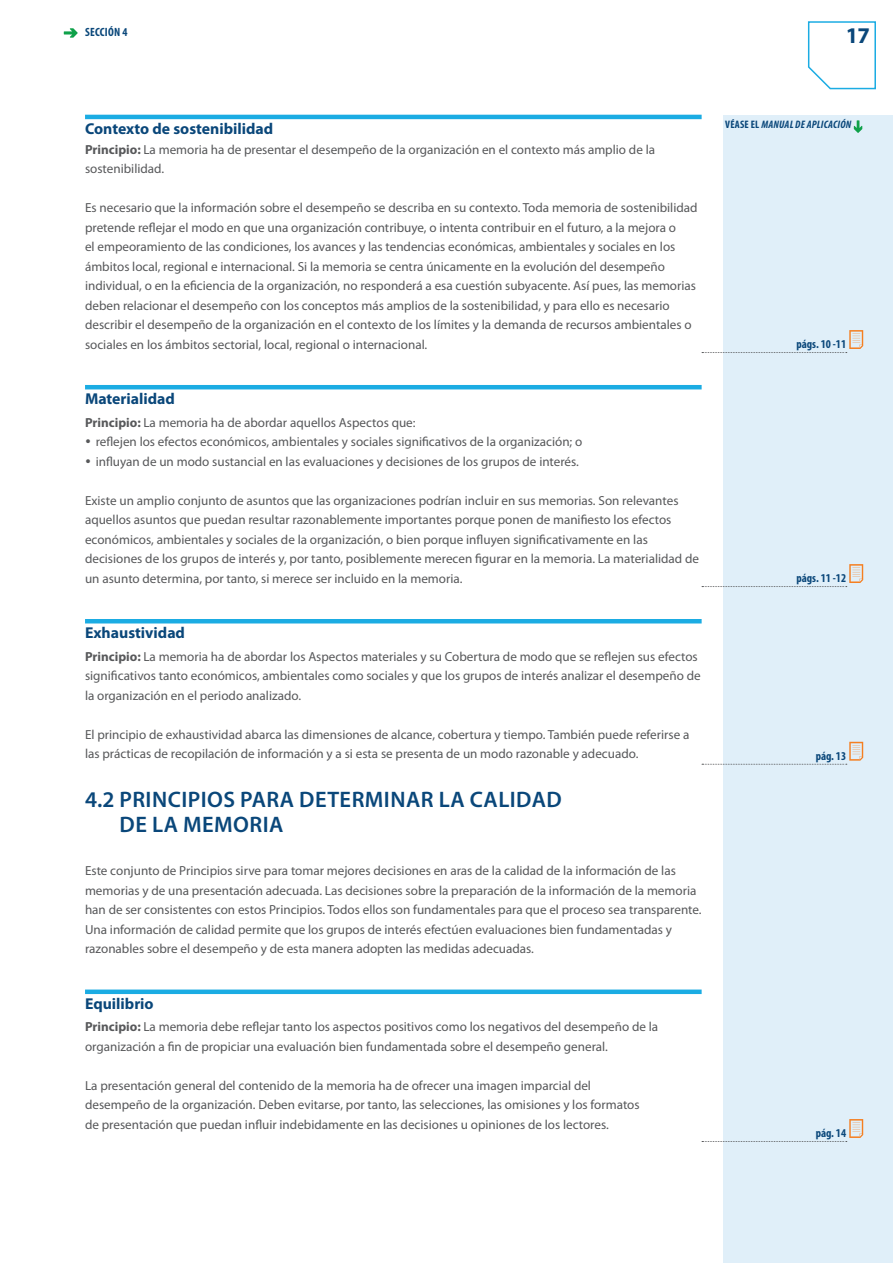
<style>
.page{position:relative;width:893px;height:1263px;background:#fff}
.page>*{position:absolute;margin:0;border:0;box-sizing:border-box;transform-origin:0 0}
._1-heading_1{font:600 22.5px/24.8px "Myriad Pro";letter-spacing:.02em;color:#0a477a}
.t1{font:700 22.5px "Myriad Pro";color:#0a477a}
._1-Indicator_span{font:700 15.75px "Myriad Pro";color:#0a477a}
._1-body_copy_column{font:13.2px/19.5px "Myriad Pro";color:#57585a}
._1-body_copy{font:13.2px/19.5px "Myriad Pro";color:#57585a}
._03-nav_-_top{font:700 condensed 12px "Myriad Pro";color:#0a477a}
._03-nav_-_top-2{font:700 condensed 12px "Myriad Pro";letter-spacing:.02em;color:#0a477a}
._2-margin_heading_no{font:italic 700 condensed 10.8px "Myriad Pro";letter-spacing:.02em;color:#0a477a}
.s1{font-weight:700}
.s2{font-style:normal}
</style>
<div class="page">
<div style="left:723px;top:115px;width:170px;height:1148px;background:#e0eff9"></div>
<svg style="left:807px;top:21px;width:69px;height:69px"></svg>
<svg style="left:64px;top:28px;width:14px;height:10px"></svg>
<hr style="left:85px;top:115px;width:617px;height:4px;background:#1bace3">
<svg style="left:702px;top:330px;width:161px;height:23px"></svg>
<hr style="left:85px;top:385px;width:617px;height:4px;background:#1bace3">
<svg style="left:702px;top:564px;width:161px;height:23px"></svg>
<hr style="left:85px;top:619px;width:617px;height:4px;background:#1bace3">
<svg style="left:702px;top:742px;width:161px;height:23px"></svg>
<div style="left:85px;top:989px;width:617px;height:5px;background:#1bace3"></div>
<svg style="left:702px;top:1119px;width:161px;height:23px"></svg>
<svg style="left:854px;top:120px;width:8px;height:13px"></svg>
<p class="_03-nav_-_top-2" style="left:85px;top:26px;width:44px">SECCIÓN 4</p>
<h1 class="t1" style="left:846px;top:23px;width:26px">17</h1>
<p class="_1-Indicator_span" style="left:85px;top:120px;width:190px">Contexto de sostenibilidad</p>
<p class="_1-body_copy_column" style="left:85px;top:140px;width:572px"><span class="s1">Principio:</span> La memoria ha de presentar el desempeño de la organización en el contexto más amplio de la sostenibilidad.</p>
<p class="_1-body_copy_column" style="left:85px;top:198px;width:614px">Es necesario que la información sobre el desempeño se describa en su contexto. Toda memoria de sostenibilidad pretende reflejar el modo en que una organización contribuye, o intenta contribuir en el futuro, a la mejora o<br>el empeoramiento de las condiciones, los avances y las tendencias económicas, ambientales y sociales en los ámbitos local, regional e internacional. Si la memoria se centra únicamente en la evolución del desempeño individual, o en la eficiencia de la organización, no responderá a esa cuestión subyacente. Así pues, las memorias deben relacionar el desempeño con los conceptos más amplios de la sostenibilidad, y para ello es necesario describir el desempeño de la organización en el contexto de los límites y la demanda de recursos ambientales o sociales en los ámbitos sectorial, local, regional o internacional.</p>
<p class="_1-Indicator_span" style="left:85px;top:390px;width:91px">Materialidad</p>
<p class="_1-body_copy_column" style="left:85px;top:413px;width:332px"><span class="s1">Principio:</span> La memoria ha de abordar aquellos Aspectos que:</p>
<p class="_1-body_copy_column" style="left:85px;top:432px;width:499px">• reflejen los efectos económicos, ambientales y sociales significativos de la organización; o</p>
<p class="_1-body_copy_column" style="left:85px;top:452px;width:495px">• influyan de un modo sustancial en las evaluaciones y decisiones de los grupos de interés.</p>
<p class="_1-body_copy_column" style="left:85px;top:491px;width:615px">Existe un amplio conjunto de asuntos que las organizaciones podrían incluir en sus memorias. Son relevantes aquellos asuntos que puedan resultar razonablemente importantes porque ponen de manifiesto los efectos económicos, ambientales y sociales de la organización, o bien porque influyen significativamente en las decisiones de los grupos de interés y, por tanto, posiblemente merecen figurar en la memoria. La materialidad de un asunto determina, por tanto, si merece ser incluido en la memoria.</p>
<p class="_1-Indicator_span" style="left:85px;top:624px;width:101px">Exhaustividad</p>
<p class="_1-body_copy_column" style="left:85px;top:647px;width:617px"><span class="s1">Principio:</span> La memoria ha de abordar los Aspectos materiales y su Cobertura de modo que se reflejen sus efectos significativos tanto económicos, ambientales como sociales y que los grupos de interés analizar el desempeño de la organización en el periodo analizado.</p>
<p class="_1-body_copy_column" style="left:85px;top:725px;width:606px">El principio de exhaustividad abarca las dimensiones de alcance, cobertura y tiempo. También puede referirse a las prácticas de recopilación de información y a si esta se presenta de un modo razonable y adecuado.</p>
<p class="_1-heading_1" style="left:120px;top:787px;width:444px;text-indent:-35px">4.2 PRINCIPIOS PARA DETERMINAR LA CALIDAD<br>DE LA MEMORIA</p>
<p class="_1-body_copy" style="left:85px;top:861px;width:618px">Este conjunto de Principios sirve para tomar mejores decisiones en aras de la calidad de la información de las memorias y de una presentación adecuada. Las decisiones sobre la preparación de la información de la memoria han de ser consistentes con estos Principios. Todos ellos son fundamentales para que el proceso sea transparente.<br>Una información de calidad permite que los grupos de interés efectúen evaluaciones bien fundamentadas y razonables sobre el desempeño y de esta manera adopten las medidas adecuadas.</p>
<p class="_1-Indicator_span" style="left:85px;top:995px;width:70px">Equilibrio</p>
<p class="_1-body_copy_column" style="left:85px;top:1017px;width:575px"><span class="s1">Principio:</span> La memoria debe reflejar tanto los aspectos positivos como los negativos del desempeño de la organización a fin de propiciar una evaluación bien fundamentada sobre el desempeño general.</p>
<p class="_1-body_copy" style="left:85px;top:1076px;width:556px">La presentación general del contenido de la memoria ha de ofrecer una imagen imparcial del desempeño de la organización. Deben evitarse, por tanto, las selecciones, las omisiones y los formatos de presentación que puedan influir indebidamente en las decisiones u opiniones de los lectores.</p>
<p class="_2-margin_heading_no" style="left:725px;top:118px;width:128px"><span class="s2">VÉASE EL</span> MANUAL DE APLICACIÓN</p>
<p class="_03-nav_-_top" style="left:796px;top:337px;width:51px">págs. 10 -11</p>
<p class="_03-nav_-_top" style="left:796px;top:571px;width:51px">págs. 11 -12</p>
<p class="_03-nav_-_top" style="left:816px;top:749px;width:32px">pág. 13</p>
<p class="_03-nav_-_top" style="left:816px;top:1126px;width:32px">pág. 14</p>
</div>
